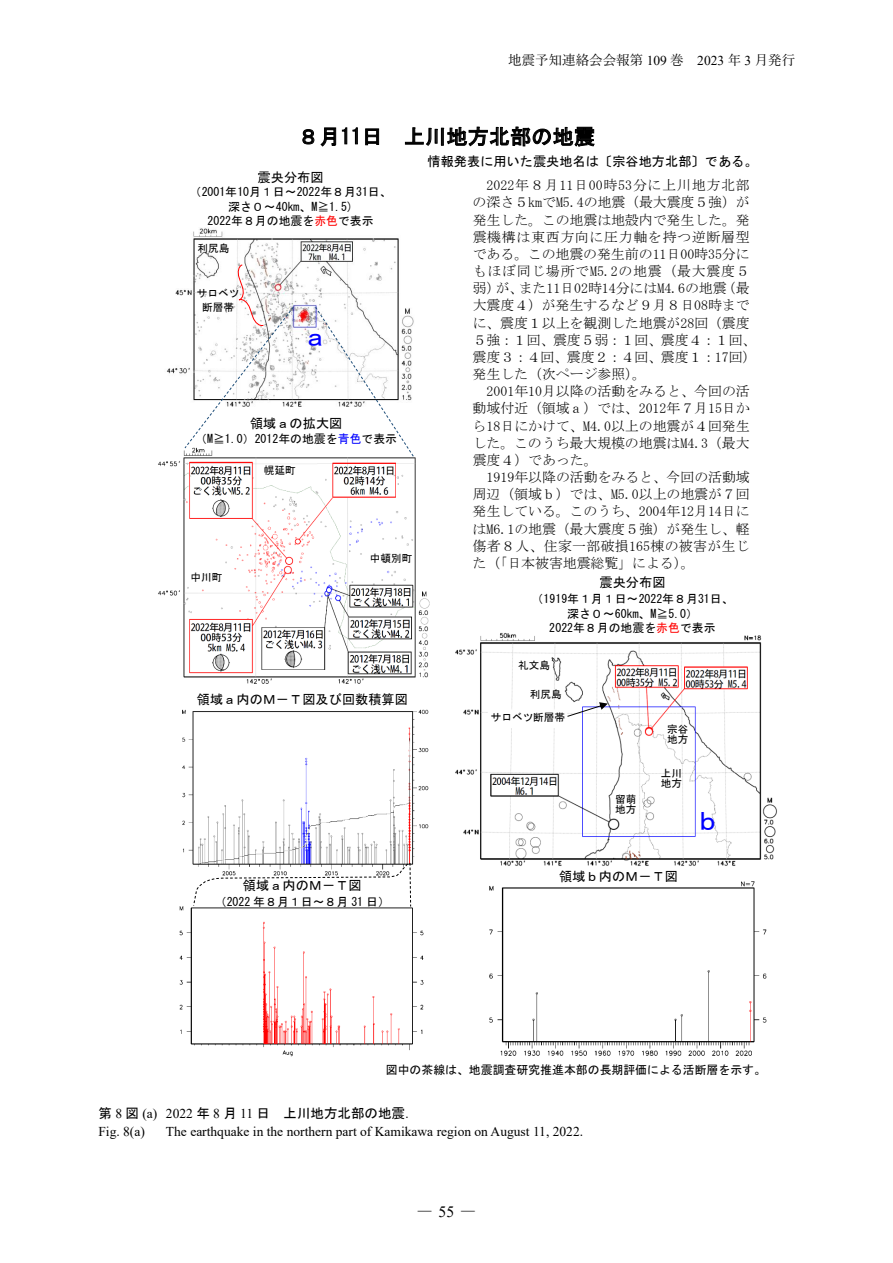
<style>
.page{position:relative;width:893px;height:1263px;background:#fff}
.page>*{position:absolute;margin:0;border:0;box-sizing:border-box;transform-origin:0 0}
.t1{font:26.4px "MS Gothic";color:#00f}
.t2{font:21px "MS Gothic";letter-spacing:.01em;color:#000}
.t3{font:15.75px "Yu Mincho";color:#000}
.t4{font:13.95px/17.1px "MS Mincho";color:#000;text-align:justify}
.t5{font:13.5px "Times New Roman";color:#000}
.t6{font:13.5px "MS Gothic";color:#000}
.t7{font:13.5px "Yu Mincho";color:#000}
.t8{font:13.2px "MS Gothic";color:#000}
.t9{font:11.85px/14.7px "MS Gothic";color:#000;text-align:center}
.t10{font:10.65px/10.6px "MS Gothic";color:#000}
.s1{font-family:"Times New Roman"}
.s2{color:#f00}
.s3{color:#00f}
</style>
<div class="page">
<img style="left:455px;top:632px;width:322px;height:234px">
<img style="left:167px;top:228px;width:232px;height:179px">
<img style="left:182px;top:710px;width:247px;height:155px">
<img style="left:179px;top:905px;width:245px;height:152px">
<img style="left:489px;top:881px;width:278px;height:175px">
<img style="left:158px;top:449px;width:272px;height:235px">
<img style="left:489px;top:710px;width:77px;height:17px">
<svg style="left:567px;top:702px;width:41px;height:15px"></svg>
<img style="left:615px;top:794px;width:23px;height:21px">
<img style="left:661px;top:768px;width:23px;height:22px">
<img style="left:519px;top:687px;width:53px;height:17px">
<img style="left:507px;top:659px;width:54px;height:17px">
<img style="left:686px;top:796px;width:49px;height:40px">
<img style="left:667px;top:724px;width:32px;height:22px">
<svg style="left:193px;top:862px;width:218px;height:45px"></svg>
<img style="left:294px;top:312px;width:21px;height:40px">
<img style="left:187px;top:241px;width:53px;height:17px">
<svg style="left:184px;top:264px;width:110px;height:185px"></svg>
<svg style="left:315px;top:306px;width:100px;height:153px"></svg>
<p class="t7" style="left:508px;top:48px;width:288px">地震予知連絡会会報第 <span class="s1">109</span> 巻　<span class="s1">2023</span> 年 <span class="s1">3</span> 月発行</p>
<h2 class="t2" style="left:298px;top:126px;width:299px">８月11日 上川地方北部の地震</h2>
<p class="t8" style="left:258px;top:170px;width:68px">震央分布図</p>
<p class="t9" style="left:190px;top:184px;width:203px">（2001年10月１日～2022年８月31日、深さ０～40km、M≧1.5)<br>2022年８月の地震を<span class="s2">赤色</span>で表示</p>
<p class="t10" style="left:198px;top:243px;width:33px">利尻島</p>
<p class="t10" style="left:197px;top:286px;width:44px;line-height:13.8px;text-align:center">サロベツ断層帯</p>
<h1 class="t1" style="left:302px;top:323px;width:28px">ａ</h1>
<p class="t8" style="left:250px;top:417px;width:94px">領域ａの拡大図</p>
<p class="t9" style="left:195px;top:431px;width:203px">（M≧1.0）2012年の地震を<span class="s3">青色</span>で表示</p>
<p class="t10" style="left:191px;top:572px;width:33px">中川町</p>
<p class="t10" style="left:264px;top:465px;width:33px">幌延町</p>
<p class="t10" style="left:370px;top:553px;width:44px">中頓別町</p>
<p class="t8" style="left:197px;top:692px;width:213px">領域ａ内のＭ－Ｔ図及び回数積算図</p>
<p class="t8" style="left:427px;top:155px;width:331px">情報発表に用いた震央地名は〔宗谷地方北部〕である。</p>
<p class="t4" style="left:473px;top:177px;width:285px;text-align:left;text-indent:14px">2022年８月11日00時53分に上川地方北部の深さ５kmでM5.4の地震（最大震度５強）が発生した。この地震は地殻内で発生した。発震機構は東西方向に圧力軸を持つ逆断層型である。この地震の発生前の11日00時35分にもほぼ同じ場所でM5.2の地震（最大震度５弱）が、また11日02時14分にはM4.6の地震（最大震度４）が発生するなど９月８日08時までに、震度１以上を観測した地震が28回（震度<br>５強：１回、震度５弱：１回、震度４：１回、震度３：４回、震度２：４回、震度１：17回）発生した（次ページ参照）。</p>
<p class="t4" style="left:473px;top:383px;width:279px;text-indent:14px">2001年10月以降の活動をみると、今回の活動域付近（領域ａ）では、2012年７月15日から18日にかけて、M4.0以上の地震が４回発生した。このうち最大規模の地震はM4.3（最大震度４）であった。</p>
<p class="t4" style="left:473px;top:468px;width:279px;text-indent:14px">1919年以降の活動をみると、今回の活動域周辺（領域ｂ）では、M5.0以上の地震が７回発生している。このうち、2004年12月14日にはM6.1の地震（最大震度５強）が発生し、軽傷者８人、住家一部破損165棟の被害が生じた（「日本被害地震総覧」による）。</p>
<p class="t8" style="left:599px;top:576px;width:68px">震央分布図</p>
<p class="t9" style="left:532px;top:591px;width:203px">（1919年１月１日～2022年８月31日、深さ０～60km、M≧5.0）<br>2022年８月の地震を<span class="s2">赤色</span>で表示</p>
<p class="t10" style="left:518px;top:660px;width:33px">礼文島</p>
<p class="t10" style="left:530px;top:689px;width:33px">利尻島</p>
<p class="t10" style="left:491px;top:712px;width:76px">サロベツ断層帯</p>
<p class="t10" style="left:615px;top:793px;width:23px">留萌地方</p>
<p class="t10" style="left:667px;top:723px;width:23px">宗谷地方</p>
<p class="t10" style="left:661px;top:767px;width:23px">上川地方</p>
<h1 class="t1" style="left:694px;top:807px;width:28px">ｂ</h1>
<p class="t8" style="left:243px;top:879px;width:120px">領域ａ内のＭ－Ｔ図</p>
<p class="t9" style="left:215px;top:894px;width:177px">（2022 年８月１日～８月 31 日）</p>
<p class="t8" style="left:559px;top:869px;width:120px">領域ｂ内のＭ－Ｔ図</p>
<p class="t9" style="left:386px;top:1062px;width:382px">図中の茶線は、地震調査研究推進本部の長期評価による活断層を示す。</p>
<p class="t6" style="left:98px;top:1106px;width:322px">第 <span class="s1">8</span> 図 <span class="s1">(a) 2022</span> 年 <span class="s1">8</span> 月 <span class="s1">11</span> 日　上川地方北部の地震．</p>
<p class="t5" style="left:98px;top:1122px;width:48px">Fig. 8(a)</p>
<p class="t5" style="left:166px;top:1122px;width:419px">The earthquake in the northern part of Kamikawa region on August 11, 2022.</p>
<p class="t3" style="left:417px;top:1197px;width:61px">―<span class="s1">55</span>―</p>
</div>
